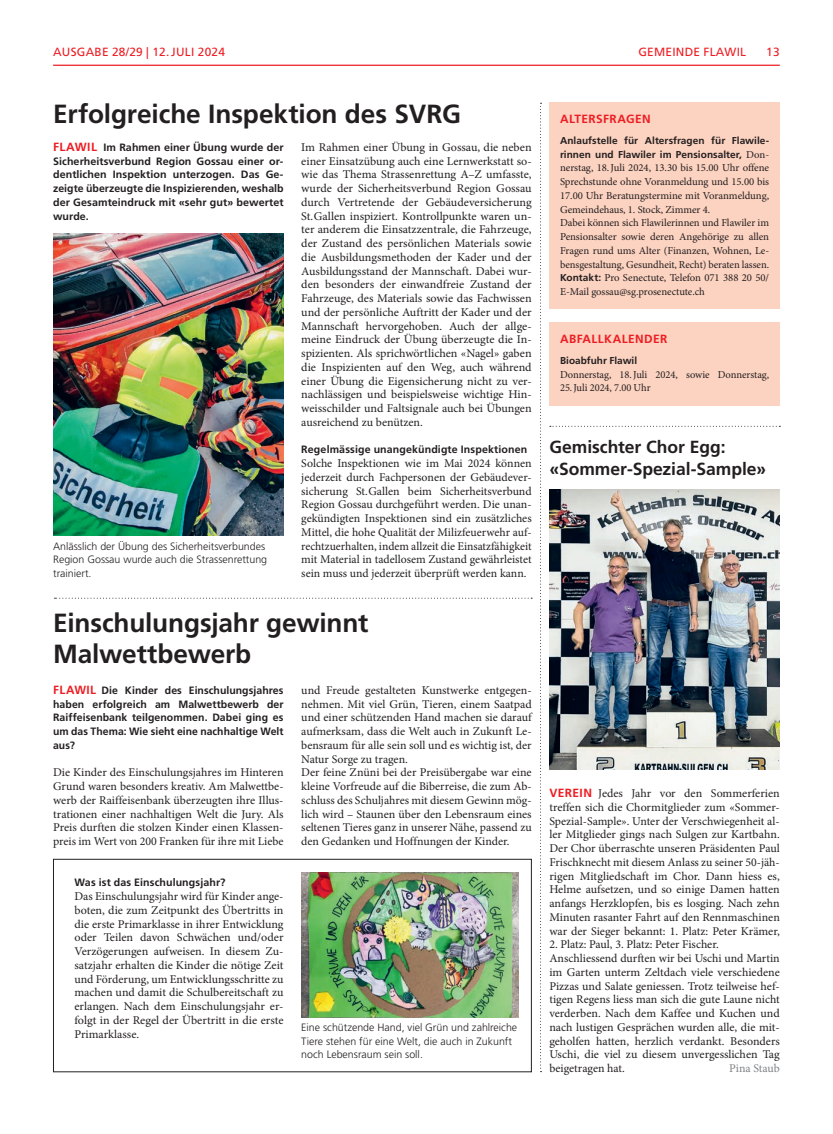
<style>
.page{position:relative;width:833px;height:1134px;background:#fff}
.page>*{position:absolute;margin:0;border:0;box-sizing:border-box;transform-origin:0 0}
.t1{font:700 26.25px/31.2px "Frutiger LT Std";letter-spacing:-.005em;color:#231f20}
.t2{font:700 17.5px/21.2px "Frutiger LT Std";letter-spacing:-.005em;color:#231f20}
.t3{font:11.88px/13.8px "Minion Pro";color:#231f20;text-align:justify}
.t4{font:11.88px "Frutiger LT Std";letter-spacing:.02em;color:#ee1d23}
.t5{font:700 11.88px "Frutiger LT Std";letter-spacing:.035em;color:#ee1d23}
.t6{font:11.88px "Minion Pro";letter-spacing:-.005em;color:#808285}
.t7{font:10.62px/13.8px "Minion Pro";letter-spacing:-.005em;color:#231f20}
.t8{font:700 10.62px/13.8px "Frutiger LT Std";letter-spacing:.005em;color:#231f20;text-align:justify}
.t9{font:300 10.62px/13.8px "Frutiger LT Std";color:#231f20}
.t10{font:700 10px/13.8px "Frutiger LT Std";color:#231f20}
.s1{font-size:11.88px;color:#ee1d23}
.s2{font-family:"Minion Pro";font-weight:400;font-size:10.62px}
.s3{font-family:"Frutiger LT Std";font-weight:700;font-size:10px}
.s4{font-family:"Frutiger LT Std";font-weight:700;color:#ee1d23}
</style>
<div class="page">
<hr style="left:53px;top:65px;width:727px;height:1px;background:#ee1d23">
<svg style="left:540px;top:103px;width:1px;height:969px"></svg>
<svg style="left:55px;top:598px;width:477px;height:1px"></svg>
<svg style="left:550px;top:426px;width:230px;height:1px"></svg>
<div style="left:53px;top:859px;width:478px;height:213px;border:1px solid #231f20"></div>
<img style="left:301px;top:873px;width:218px;height:144px">
<img style="left:549px;top:490px;width:231px;height:279px">
<div style="left:549px;top:323px;width:231px;height:83px;background:#fcd2c0"></div>
<div style="left:549px;top:103px;width:231px;height:206px;background:#fcd2c0"></div>
<img style="left:53px;top:233px;width:230px;height:303px">
<p class="t4" style="left:53px;top:45px;width:18px">AUSGABE</p>
<p class="t4" style="left:112px;top:45px;width:71px">28/29 | 12.JULI</p>
<p class="t4" style="left:198px;top:45px;width:29px">2024</p>
<p class="t4" style="left:638px;top:45px;width:109px">GEMEINDE FLAWIL</p>
<p class="t4" style="left:766px;top:45px;width:15px">13</p>
<h1 class="t1" style="left:53px;top:99px;width:409px">Erfolgreiche Inspektion des SVRG</h1>
<p class="t8" style="left:53px;top:140px;width:232px"><span class="s1">FLAWIL</span> Im Rahmen einer Übung wurde der Sicherheitsverbund Region Gossau einer or&shy;dentlichen Inspektion unterzogen. Das Ge&shy;zeigte überzeugte die Inspizierenden, weshalb der Gesamteindruck mit «sehr gut» bewertet wurde.</p>
<p class="t3" style="left:301px;top:140px;width:232px">Im Rahmen einer Übung in Gossau, die neben einer Einsatzübung auch eine Lernwerkstatt so&shy;wie das Thema Strassenrettung A–Z umfasste, wurde der Sicherheitsverbund Region Gossau durch Vertretende der Gebäudeversicherung St.Gallen inspiziert. Kontrollpunkte waren un&shy;ter anderem die Einsatzzentrale, die Fahrzeuge, der Zustand des persönlichen Materials sowie die Ausbildungsmethoden der Kader und der Ausbildungsstand der Mannschaft. Dabei wur&shy;den besonders der einwandfreie Zustand der Fahrzeuge, des Materials sowie das Fachwissen und der persönliche Auftritt der Kader und der Mannschaft hervorgehoben. Auch der allge&shy;meine Eindruck der Übung überzeugte die In&shy;spizienten. Als sprichwörtlichen «Nagel» gaben die Inspizienten auf den Weg, auch während einer Übung die Eigensicherung nicht zu ver&shy;nachlässigen und beispielsweise wichtige Hin&shy;weisschilder und Faltsignale auch bei Übungen ausreichend zu benützen.</p>
<p class="t8" style="left:301px;top:443px;width:228px">Regelmässige unangekündigte Inspektionen</p>
<p class="t3" style="left:301px;top:456px;width:232px">Solche Inspektionen wie im Mai 2024 können jederzeit durch Fachpersonen der Gebäudever&shy;sicherung St.Gallen beim Sicherheitsverbund Region Gossau durchgeführt werden. Die unan&shy;gekündigten Inspektionen sind ein zusätzliches Mittel, die hohe Qualität der Milizfeuerwehr auf&shy;rechtzuerhalten, indem allzeit die Einsatzfähigkeit mit Material in tadellosem Zustand gewährleistet sein muss und jederzeit überprüft werden kann.</p>
<p class="t9" style="left:53px;top:539px;width:215px">Anlässlich der Übung des Sicherheitsverbundes<br>Region Gossau wurde auch die Strassenrettung trainiert.</p>
<h1 class="t1" style="left:53px;top:607px;width:317px">Einschulungsjahr gewinnt<br>Malwettbewerb</h1>
<p class="t8" style="left:53px;top:683px;width:232px"><span class="s1">FLAWIL</span> Die Kinder des Einschulungsjahres haben erfolgreich am Malwettbewerb der Raiffeisenbank teilgenommen. Dabei ging es um das Thema: Wie sieht eine nachhaltige Welt aus?</p>
<p class="t3" style="left:53px;top:766px;width:232px">Die Kinder des Einschulungsjahres im Hinteren Grund waren besonders kreativ. Am Malwettbe&shy;werb der Raiffeisenbank überzeugten ihre Illus&shy;trationen einer nachhaltigen Welt die Jury. Als Preis durften die stolzen Kinder einen Klassen&shy;preis im Wert von 200 Franken für ihre mit Liebe</p>
<p class="t3" style="left:301px;top:683px;width:232px;text-align:left">und Freude gestalteten Kunstwerke entgegen&shy;nehmen. Mit viel Grün, Tieren, einem Saatpad und einer schützenden Hand machen sie darauf aufmerksam, dass die Welt auch in Zukunft Le&shy;bensraum für alle sein soll und es wichtig ist, der Natur Sorge zu tragen.<br>Der feine Znüni bei der Preisübergabe war eine kleine Vorfreude auf die Biberreise, die zum Ab&shy;schluss des Schuljahres mit diesem Gewinn mög&shy;lich wird – Staunen über den Lebensraum eines seltenen Tieres ganz in unserer Nähe, passend zu den Gedanken und Hoffnungen der Kinder.</p>
<p class="t8" style="left:74px;top:876px;width:153px">Was ist das Einschulungsjahr?</p>
<p class="t3" style="left:74px;top:890px;width:211px">Das Einschulungsjahr wird für Kinder ange&shy;boten, die zum Zeitpunkt des Übertritts in die erste Primarklasse in ihrer Entwicklung oder Teilen davon Schwächen und/oder Verzögerungen aufweisen. In diesem Zu&shy;satzjahr erhalten die Kinder die nötige Zeit und Förderung, um Entwicklungsschritte zu machen und damit die Schulbereitschaft zu erlangen. Nach dem Einschulungsjahr er&shy;folgt in der Regel der Übertritt in die erste Primarklasse.</p>
<p class="t9" style="left:301px;top:1020px;width:217px">Eine schützende Hand, viel Grün und zahlreiche<br>Tiere stehen für eine Welt, die auch in Zukunft noch Lebensraum sein soll.</p>
<p class="t5" style="left:560px;top:112px;width:92px">ALTERSFRAGEN</p>
<p class="t10" style="left:560px;top:134px;width:211px">Anlaufstelle für Altersfragen für Flawile&shy;rinnen und Flawiler im Pensionsalter, <span class="s2">Don-</span></p>
<p class="t7" style="left:560px;top:161px;width:211px">nerstag, 18.Juli 2024, 13.30 bis 15.00 Uhr offene Sprechstunde ohne Voranmeldung und 15.00 bis 17.00 Uhr Beratungstermine mit Voranmeldung, Gemeindehaus, 1. Stock, Zimmer 4.<br>Dabei können sich Flawilerinnen und Flawiler im Pensionsalter sowie deren Angehörige zu allen Fragen rund ums Alter (Finanzen, Wohnen, Le&shy;bensgestaltung, Gesundheit, Recht) beraten lassen.<br><span class="s3">Kontakt:</span> Pro Senectute, Telefon 071 388 20 50/ E-Mail gossau@sg.prosenectute.ch</p>
<p class="t5" style="left:560px;top:332px;width:109px">ABFALLKALENDER</p>
<p class="t10" style="left:560px;top:354px;width:79px">Bioabfuhr Flawil</p>
<p class="t7" style="left:560px;top:367px;width:211px">Donnerstag, 18.Juli 2024, sowie Donnerstag,<br>25.Juli 2024, 7.00 Uhr</p>
<h2 class="t2" style="left:549px;top:437px;width:218px">Gemischter Chor Egg: «Sommer-Spezial-Sample»</h2>
<p class="t3" style="left:549px;top:786px;width:232px"><span class="s4">VEREIN</span> Jedes Jahr vor den Sommerferien treffen sich die Chormitglieder zum «Sommer-Spezial-Sample». Unter der Verschwiegenheit al&shy;ler Mitglieder gings nach Sulgen zur Kartbahn.<br>Der Chor überraschte unseren Präsidenten Paul Frischknecht mit diesem Anlass zu seiner 50-jäh&shy;rigen Mitgliedschaft im Chor. Dann hiess es, Helme aufsetzen, und so einige Damen hatten anfangs Herzklopfen, bis es losging. Nach zehn Minuten rasanter Fahrt auf den Rennmaschinen war der Sieger bekannt: 1. Platz: Peter Krämer,</p>
<p class="t3" style="left:549px;top:938px;width:232px;text-align:left">2. Platz: Paul, 3. Platz: Peter Fischer.<br>Anschliessend durften wir bei Uschi und Martin im Garten unterm Zeltdach viele verschiedene Pizzas und Salate geniessen. Trotz teilweise hef&shy;tigen Regens liess man sich die gute Laune nicht verderben. Nach dem Kaffee und Kuchen und nach lustigen Gesprächen wurden alle, die mit&shy;geholfen hatten, herzlich verdankt. Besonders Uschi, die viel zu diesem unvergesslichen Tag beigetragen hat.</p>
<p class="t6" style="left:729px;top:1060px;width:52px">Pina Staub</p>
</div>
